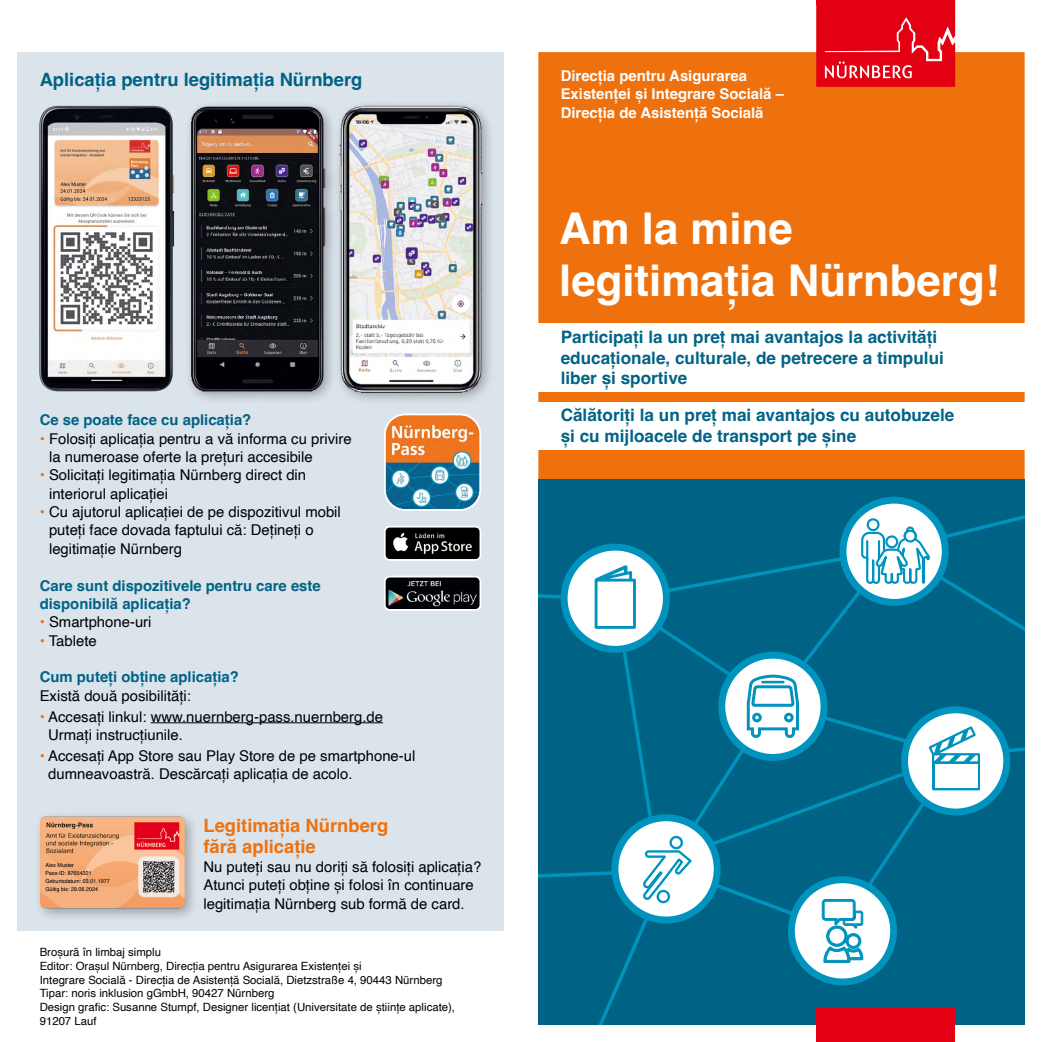
<style>
.page{position:relative;width:1042px;height:1042px;background:#fff}
.page>*{position:absolute;margin:0;border:0;box-sizing:border-box;transform-origin:0 0}
.Global__Schriftart{font:700 43.75px "Helvetica";color:#fff}
.t1{font:700 18.38px "Helvetica";color:#006386}
.t2{font:700 18.38px/21.9px "Helvetica";color:#ee710e}
.Global__Schriftart-2{font:700 17.15px/20.7px "Helvetica";color:#006386}
.Global__Schriftart-3{font:14.88px/18.4px "Helvetica";color:#000}
.Global__Schriftart-4{font:700 14.88px/18.4px "Helvetica";color:#006386}
.Global__Schriftart-5{font:700 14.88px/18.4px "Helvetica";color:#fff}
.t3{font:11.38px/13.7px "Helvetica";color:#000}
.s1{color:#ee710e}
</style>
<div class="page">
<div style="left:17px;top:52px;width:487px;height:878px;background:#dbe3eb"></div>
<img style="left:39px;top:105px;width:136px;height:287px">
<div style="left:538px;top:52px;width:486px;height:427px;background:#ee710e"></div>
<div style="left:538px;top:479px;width:486px;height:545px;background:#006386"></div>
<svg style="left:612px;top:496px;width:412px;height:427px"></svg>
<svg style="left:538px;top:587px;width:240px;height:285px"></svg>
<svg style="left:722px;top:655px;width:102px;height:102px;background:#d9eff5"></svg>
<div style="left:718px;top:652px;width:109px;height:109px;border:7px solid #0093bd;border-radius:50%"></div>
<svg style="left:745px;top:673px;width:55px;height:65px;background:#addce9"></svg>
<svg style="left:904px;top:710px;width:103px;height:102px;background:#d9eef5"></svg>
<div style="left:901px;top:706px;width:109px;height:109px;border:7px solid #0093bd;border-radius:50%"></div>
<svg style="left:928px;top:726px;width:52px;height:64px;background:#9dd5e5"></svg>
<div style="left:935px;top:763px;width:42px;height:24px;background:#fff"></div>
<svg style="left:791px;top:880px;width:102px;height:102px;background:#dcf0f6"></svg>
<div style="left:788px;top:876px;width:109px;height:109px;border:7px solid #0093bd;border-radius:50%"></div>
<svg style="left:821px;top:897px;width:42px;height:89px;background:#9fd5e4"></svg>
<svg style="left:564px;top:547px;width:102px;height:102px;background:#def1f6"></svg>
<div style="left:561px;top:544px;width:109px;height:109px;border:7px solid #0093bd;border-radius:50%"></div>
<svg style="left:592px;top:561px;width:44px;height:68px;background:#c3e5ef"></svg>
<svg style="left:615px;top:818px;width:102px;height:102px;background:#dcf0f5"></svg>
<div style="left:611px;top:814px;width:109px;height:109px;border:7px solid #0093bd;border-radius:50%"></div>
<div style="left:669px;top:836px;width:14px;height:13px;border:2px solid #0093bd;border-radius:50%"></div>
<svg style="left:538px;top:849px;width:156px;height:175px"></svg>
<svg style="left:843px;top:500px;width:102px;height:102px;background:#d0ebf3"></svg>
<div style="left:839px;top:497px;width:109px;height:109px;border:7px solid #0093bd;border-radius:50%"></div>
<svg style="left:868px;top:519px;width:10px;height:11px"></svg>
<div style="left:866px;top:518px;width:13px;height:13px;border:2px solid #0093bd;border-radius:50%"></div>
<svg style="left:860px;top:525px;width:71px;height:60px;background:#b4dfeb"></svg>
<div style="left:886px;top:536px;width:11px;height:11px;background:#fff;border-radius:50%"></div>
<div style="left:885px;top:535px;width:13px;height:13px;border:2px solid #0093bd;border-radius:50%"></div>
<svg style="left:816px;top:0;width:139px;height:87px;background:#e51424"></svg>
<div style="left:816px;top:1007px;width:139px;height:35px;background:#e30012"></div>
<div style="left:538px;top:323px;width:486px;height:69px;background:#fff"></div>
<div style="left:538px;top:402px;width:504px;height:47px;background:#fff"></div>
<div style="left:184px;top:99px;width:311px;height:307px;background:#000;opacity:.3"></div>
<img style="left:184px;top:99px;width:306px;height:299px">
<hr style="left:151px;top:722px;width:232px;height:1px;background:#000">
<img style="left:387px;top:416px;width:91px;height:92px">
<div style="left:384px;top:413px;width:97px;height:98px;border:2px solid #fff;border-radius:20px"></div>
<img style="left:387px;top:576px;width:92px;height:32px">
<div style="left:384px;top:576px;width:97px;height:35px;border:2px solid #fff;border-radius:5px"></div>
<img style="left:387px;top:529px;width:91px;height:29px">
<div style="left:384px;top:526px;width:97px;height:35px;border:2px solid #fff;border-radius:5px"></div>
<div style="left:34px;top:809px;width:165px;height:113px;background:#000;opacity:.3"></div>
<img style="left:41px;top:811px;width:151px;height:104px">
<p class="t1" style="left:40px;top:68px;width:324px">Aplicația pentru legitimația Nürnberg</p>
<p class="Global__Schriftart-4" style="left:40px;top:412px;width:213px">Ce se poate face cu aplicația?</p>
<p class="Global__Schriftart-3" style="left:49px;top:429px;width:304px;text-indent:-9px"><span class="s1">•</span> Folosiți aplicația pentru a vă informa cu privire la numeroase oferte la prețuri accesibile</p>
<p class="Global__Schriftart-3" style="left:49px;top:466px;width:259px;text-indent:-9px"><span class="s1">•</span> Solicitați legitimația Nürnberg direct din interiorul aplicației</p>
<p class="Global__Schriftart-3" style="left:49px;top:503px;width:293px;text-indent:-9px"><span class="s1">•</span> Cu ajutorul aplicației de pe dispozitivul mobil puteți face dovada faptului că: Dețineți o legitimație Nürnberg</p>
<p class="Global__Schriftart-4" style="left:40px;top:578px;width:283px">Care sunt dispozitivele pentru care este disponibilă aplicația?</p>
<p class="Global__Schriftart-3" style="left:40px;top:613px;width:113px"><span class="s1">•</span> Smartphone-uri</p>
<p class="Global__Schriftart-3" style="left:40px;top:632px;width:59px"><span class="s1">•</span> Tablete</p>
<p class="Global__Schriftart-4" style="left:40px;top:670px;width:201px">Cum puteți obține aplicația?</p>
<p class="Global__Schriftart-3" style="left:40px;top:687px;width:153px">Există două posibilități:</p>
<p class="Global__Schriftart-3" style="left:48px;top:708px;width:336px;text-indent:-9px"><span class="s1">•</span> Accesați linkul: www.nuernberg-pass.nuernberg.de<br>Urmați instrucțiunile.</p>
<p class="Global__Schriftart-3" style="left:48px;top:747px;width:369px;text-indent:-9px"><span class="s1">•</span> Accesați App Store sau Play Store de pe smartphone-ul dumneavoastră. Descărcați aplicația de acolo.</p>
<p class="t2" style="left:203px;top:816px;width:186px">Legitimația Nürnberg fără aplicație</p>
<p class="Global__Schriftart-3" style="left:203px;top:858px;width:279px">Nu puteți sau nu doriți să folosiți aplicația?<br>Atunci puteți obține și folosi în continuare legitimația Nürnberg sub formă de card.</p>
<p class="t3" style="left:40px;top:946px;width:123px">Broșură în limbaj simplu</p>
<p class="t3" style="left:40px;top:959px;width:323px">Editor: Orașul Nürnberg, Direcția pentru Asigurarea Existenței și</p>
<p class="t3" style="left:40px;top:973px;width:404px">Integrare Socială - Direcția de Asistență Socială, Dietzstraße 4, 90443 Nürnberg</p>
<p class="t3" style="left:40px;top:987px;width:236px">Tipar: noris inklusion gGmbH, 90427 Nürnberg</p>
<p class="t3" style="left:40px;top:1000px;width:417px">Design grafic: Susanne Stumpf, Designer licențiat (Universitate de științe aplicate),<br>91207 Lauf</p>
<p class="Global__Schriftart-5" style="left:561px;top:68px;width:225px">Direcția pentru Asigurarea<br>Existenței și Integrare Socială –<br>Direcția de Asistență Socială</p>
<p class="Global__Schriftart" style="left:559px;top:201px;width:235px">Am la mine</p>
<p class="Global__Schriftart" style="left:559px;top:254px;width:441px">legitimația Nürnberg!</p>
<p class="Global__Schriftart-2" style="left:561px;top:328px;width:385px">Participați la un preț mai avantajos la activități educaționale, culturale, de petrecere a timpului liber și sportive</p>
<p class="Global__Schriftart-2" style="left:561px;top:407px;width:395px">Călătoriți la un preț mai avantajos cu autobuzele și cu mijloacele de transport pe șine</p>
</div>
